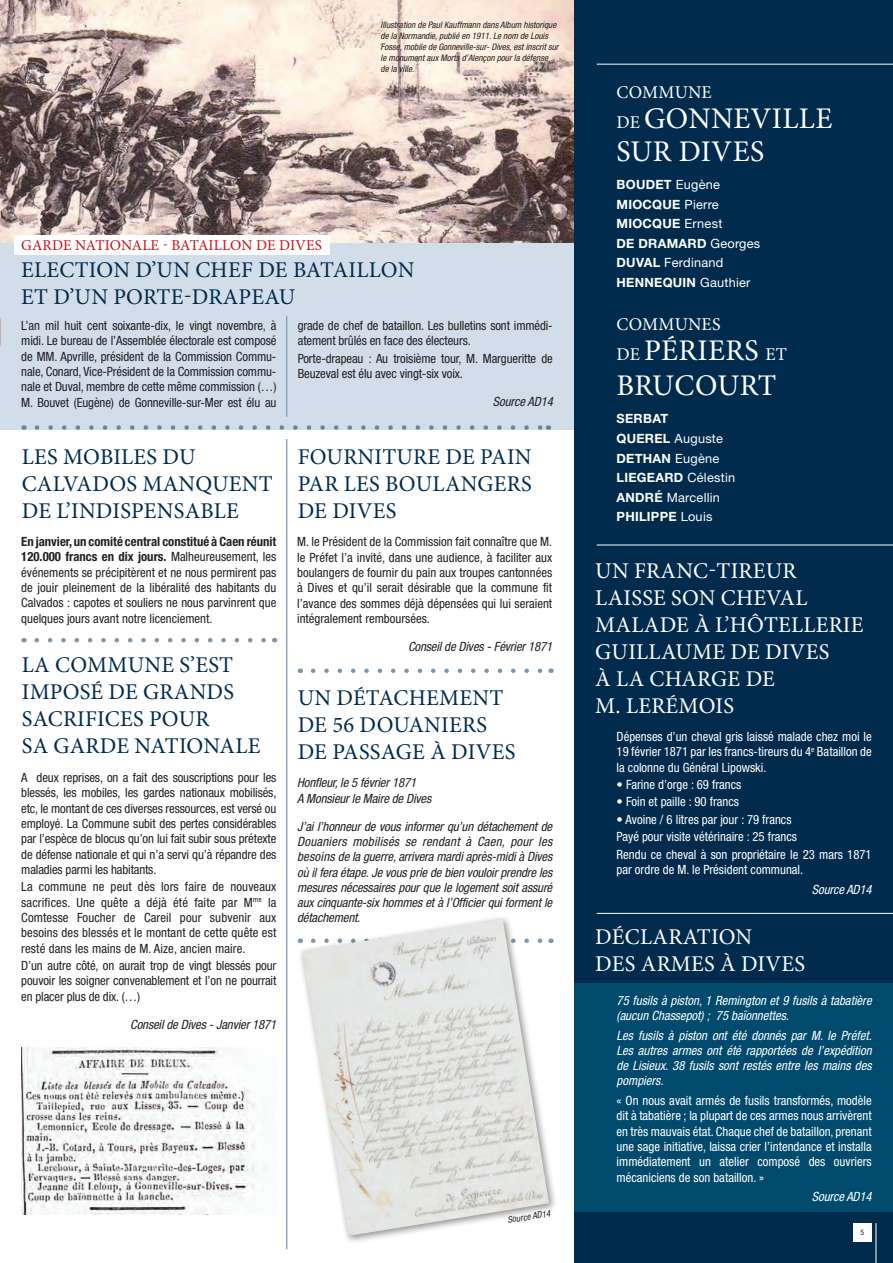
<style>
.page{position:relative;width:893px;height:1263px;background:#fff}
.page>*{position:absolute;margin:0;border:0;box-sizing:border-box;transform-origin:0 0}
.t1{font:30px/33px "Minion Pro";letter-spacing:.01em;color:#fff}
.t2{font:22.5px/27px "Minion Pro";letter-spacing:.01em;color:#002b4c}
.t3{font:22.5px/27px "Minion Pro";letter-spacing:.01em;color:#fff}
.t4{font:18px "Minion Pro";letter-spacing:.01em;color:#fff}
.t5{font:15px "Minion Pro";color:#c4121a}
.t6{font:condensed 12.75px/15.3px "Helvetica Neue";letter-spacing:-.01em;color:#231f20;text-align:justify}
.t7{font:condensed 12.75px/15.3px "Helvetica Neue";color:#fff;text-align:justify}
.t8{font:italic condensed 12.75px/15.3px "Helvetica Neue";letter-spacing:-.01em;color:#231f20;text-align:justify}
.t9{font:italic condensed 12.75px/15.3px "Helvetica Neue";color:#fff}
.t10{font:700 12.75px "Helvetica Neue";letter-spacing:.02em;color:#fff}
.t11{font:12.75px "Helvetica Neue";letter-spacing:.02em;color:#fff}
.t12{font:italic condensed 9px/10.8px "Helvetica Neue";color:#231f20}
.t13{font:condensed 7.65px "Helvetica Neue";color:#231f20}
.s1{font-weight:700}
.s2{font-size:18px}
.s3{font-weight:400}
</style>
<div class="page">
<img style="left:0;top:0;width:574px;height:243px">
<div style="left:0;top:244px;width:587px;height:186px;background:#d1dee9"></div>
<div style="left:574px;top:0;width:319px;height:1263px;background:#002b4c"></div>
<div style="left:574px;top:983px;width:319px;height:229px;background:#004b6d"></div>
<div style="left:853px;top:1223px;width:19px;height:19px;background:#fff"></div>
<hr style="left:876px;top:1223px;width:1px;height:40px;background:#fff">
<hr style="left:597px;top:64px;width:296px;height:1px;background:#fff">
<hr style="left:597px;top:545px;width:296px;height:1px;background:#fff">
<hr style="left:597px;top:913px;width:296px;height:1px;background:#fff">
<svg style="left:37px;top:425px;width:504px;height:5px"></svg>
<hr style="left:286px;top:316px;width:1px;height:101px;background:#8aa9c1">
<hr style="left:286px;top:439px;width:1px;height:810px;background:#8aa9c1">
<img style="left:22px;top:1047px;width:243px;height:167px">
<svg style="left:37px;top:638px;width:229px;height:4px"></svg>
<svg style="left:313px;top:668px;width:230px;height:5px"></svg>
<img style="left:302px;top:918px;width:247px;height:318px">
<div style="left:15px;top:235px;width:315px;height:19px;background:#fff"></div>
<p class="t12" style="left:381px;top:20px;width:180px">Illustration de Paul Kauffmann dans Album historique de la Normandie, publié en 1911. Le nom de Louis Fosse, mobile de Gonneville-sur- Dives, est inscrit sur le monument aux Morts d’Alençon pour la défense<br>de la ville.</p>
<p class="t5" style="left:21px;top:235px;width:302px">GARDE NATIONALE - BATAILLON DE DIVES</p>
<p class="t2" style="left:21px;top:257px;width:395px">ELECTION D’UN CHEF DE BATAILLON</p>
<p class="t2" style="left:21px;top:284px;width:276px">ET D’UN PORTE-DRAPEAU</p>
<p class="t6" style="left:21px;top:318px;width:257px">L’an mil huit cent soixante-dix, le vingt novembre, à midi. Le bureau de l’Assemblée électorale est composé de MM. Apvrille, président de la Commission Commu&shy;nale, Conard, Vice-Président de la Commission commu&shy;nale et Duval, membre de cette même commission (…)<br>M. Bouvet (Eugène) de Gonneville-sur-Mer est élu au</p>
<p class="t6" style="left:298px;top:318px;width:257px">grade de chef de bataillon. Les bulletins sont immédi&shy;atement brûlés en face des électeurs.</p>
<p class="t6" style="left:298px;top:351px;width:257px">Porte-drapeau : Au troisième tour, M. Margueritte de<br>Beuzeval est élu avec vingt-six voix.</p>
<p class="t8" style="left:493px;top:394px;width:61px">Source AD14</p>
<p class="t2" style="left:22px;top:444px;width:252px">LES MOBILES DU<br>CALVADOS MANQUENT<br>DE L’INDISPENSABLE</p>
<p class="t2" style="left:298px;top:444px;width:236px;text-align:justify">FOURNITURE DE PAIN PAR LES BOULANGERS DE DIVES</p>
<p class="t6" style="left:21px;top:534px;width:257px"><span class="s1">En janvier, un comité central constitué à Caen réunit 120.000 francs en dix jours.</span> Malheureusement, les événements se précipitèrent et ne nous permirent pas de jouir pleinement de la libéralité des habitants du Calvados : capotes et souliers ne nous parvinrent que quelques jours avant notre licenciement.</p>
<p class="t6" style="left:297px;top:534px;width:257px">M. le Président de la Commission fait connaître que M. le Préfet l’a invité, dans une audience, à faciliter aux boulangers de fournir du pain aux troupes cantonnées à Dives et qu’il serait désirable que la commune fit l’avance des sommes déjà dépensées qui lui seraient intégralement remboursées.</p>
<p class="t8" style="left:408px;top:639px;width:146px">Conseil de Dives - Février 1871</p>
<p class="t2" style="left:22px;top:652px;width:214px;text-align:justify">LA COMMUNE S’EST IMPOSÉ DE GRANDS SACRIFICES POUR</p>
<p class="t2" style="left:22px;top:733px;width:240px">SA GARDE NATIONALE</p>
<p class="t6" style="left:21px;top:770px;width:257px">A deux reprises, on a fait des souscriptions pour les blessés, les mobiles, les gardes nationaux mobilisés, etc, le montant de ces diverses ressources, est versé ou employé. La Commune subit des pertes considérables par l’espèce de blocus qu’on lui fait subir sous prétexte de défense nationale et qui n’a servi qu’à répandre des maladies parmi les habitants.</p>
<p class="t6" style="left:21px;top:879px;width:257px">La commune ne peut dès lors faire de nouveaux sacrifices. Une quête a déjà été faite par M<sup>me</sup> la Comtesse Foucher de Careil pour subvenir aux besoins des blessés et le montant de cette quête est resté dans les mains de M. Aize, ancien maire.</p>
<p class="t6" style="left:21px;top:958px;width:257px">D’un autre côté, on aurait trop de vingt blessés pour pouvoir les soigner convenablement et l’on ne pourrait en placer plus de dix. (…)</p>
<p class="t8" style="left:130px;top:1016px;width:148px">Conseil de Dives - Janvier 1871</p>
<p class="t2" style="left:298px;top:685px;width:219px">UN DÉTACHEMENT<br>DE 56 DOUANIERS<br>DE PASSAGE À DIVES</p>
<p class="t8" style="left:297px;top:775px;width:121px">Honfleur, le 5 février 1871</p>
<p class="t8" style="left:297px;top:790px;width:136px">A Monsieur le Maire de Dives</p>
<p class="t8" style="left:297px;top:818px;width:257px">J’ai l’honneur de vous informer qu’un détachement de Douaniers mobilisés se rendant à Caen, pour les besoins de la guerre, arrivera mardi après-midi à Dives où il fera étape. Je vous prie de bien vouloir prendre les mesures nécessaires pour que le logement soit assuré aux cinquante-six hommes et à l’Officier qui forment le détachement.</p>
<p class="t12" style="left:507px;top:1214px;width:45px;rotate:-9deg">Source AD14</p>
<p class="t4" style="left:617px;top:80px;width:97px">COMMUNE</p>
<p class="t1" style="left:617px;top:102px;width:217px"><span class="s2">DE</span> GONNEVILLE<br>SUR DIVES</p>
<p class="t10" style="left:617px;top:177px;width:105px">BOUDET <span class="s3">Eugène</span></p>
<p class="t10" style="left:617px;top:196px;width:104px">MIOCQUE <span class="s3">Pierre</span></p>
<p class="t10" style="left:617px;top:216px;width:107px">MIOCQUE <span class="s3">Ernest</span></p>
<p class="t10" style="left:617px;top:235px;width:145px">DE DRAMARD <span class="s3">Georges</span></p>
<p class="t11" style="left:617px;top:255px;width:108px"><span class="s1">DUVAL</span> Ferdinand</p>
<p class="t10" style="left:617px;top:274px;width:135px">HENNEQUIN <span class="s3">Gauthier</span></p>
<p class="t4" style="left:617px;top:312px;width:105px">COMMUNES</p>
<p class="t1" style="left:617px;top:334px;width:172px"><span class="s2">DE</span> PÉRIERS <span class="s2">ET</span></p>
<p class="t1" style="left:617px;top:369px;width:161px">BRUCOURT</p>
<p class="t10" style="left:617px;top:411px;width:53px">SERBAT</p>
<p class="t11" style="left:617px;top:431px;width:108px"><span class="s1">QUEREL</span> Auguste</p>
<p class="t10" style="left:617px;top:450px;width:104px">DETHAN <span class="s3">Eugène</span></p>
<p class="t10" style="left:617px;top:470px;width:120px">LIEGEARD <span class="s3">Célestin</span></p>
<p class="t11" style="left:617px;top:489px;width:105px"><span class="s1">ANDRÉ</span> Marcellin</p>
<p class="t10" style="left:617px;top:509px;width:97px">PHILIPPE <span class="s3">Louis</span></p>
<p class="t3" style="left:595px;top:557px;width:270px">UN FRANC-TIREUR<br>LAISSE SON CHEVAL<br>MALADE À L’HÔTELLERIE<br>GUILLAUME DE DIVES</p>
<p class="t3" style="left:595px;top:665px;width:181px">À LA CHARGE DE<br>M. LERÉMOIS</p>
<p class="t7" style="left:617px;top:729px;width:257px">Dépenses d’un cheval gris laissé malade chez moi le 19 février 1871 par les francs-tireurs du 4<sup>e</sup> Bataillon de la colonne du Général Lipowski.</p>
<p class="t7" style="left:617px;top:777px;width:126px">• Farine d’orge : 69 francs</p>
<p class="t7" style="left:617px;top:794px;width:124px">• Foin et paille : 90 francs</p>
<p class="t7" style="left:617px;top:812px;width:176px">• Avoine / 6 litres par jour : 79 francs</p>
<p class="t7" style="left:617px;top:829px;width:182px">Payé pour visite vétérinaire : 25 francs</p>
<p class="t7" style="left:617px;top:846px;width:257px">Rendu ce cheval à son propriétaire le 23 mars 1871 par ordre de M. le Président communal.</p>
<p class="t9" style="left:812px;top:881px;width:61px">Source AD14</p>
<p class="t3" style="left:595px;top:924px;width:211px">DÉCLARATION<br>DES ARMES À DIVES</p>
<p class="t9" style="left:617px;top:992px;width:257px">75 fusils à piston, 1 Remington et 9 fusils à tabatière (aucun Chassepot) ; 75 baïonnettes.</p>
<p class="t9" style="left:617px;top:1027px;width:257px;text-align:justify">Les fusils à piston ont été donnés par M. le Préfet.<br>Les autres armes ont été rapportées de l’expédition de Lisieux. 38 fusils sont restés entre les mains des pompiers.</p>
<p class="t7" style="left:617px;top:1093px;width:257px">« On nous avait armés de fusils transformés, modèle dit à tabatière ; la plupart de ces armes nous arrivèrent en très mauvais état. Chaque chef de bataillon, prenant une sage initiative, laissa crier l’intendance et installa immédiatement un atelier composé des ouvriers mécaniciens de son bataillon. »</p>
<p class="t9" style="left:812px;top:1189px;width:61px">Source AD14</p>
<p class="t13" style="left:861px;top:1228px;width:5px">5</p>
</div>
